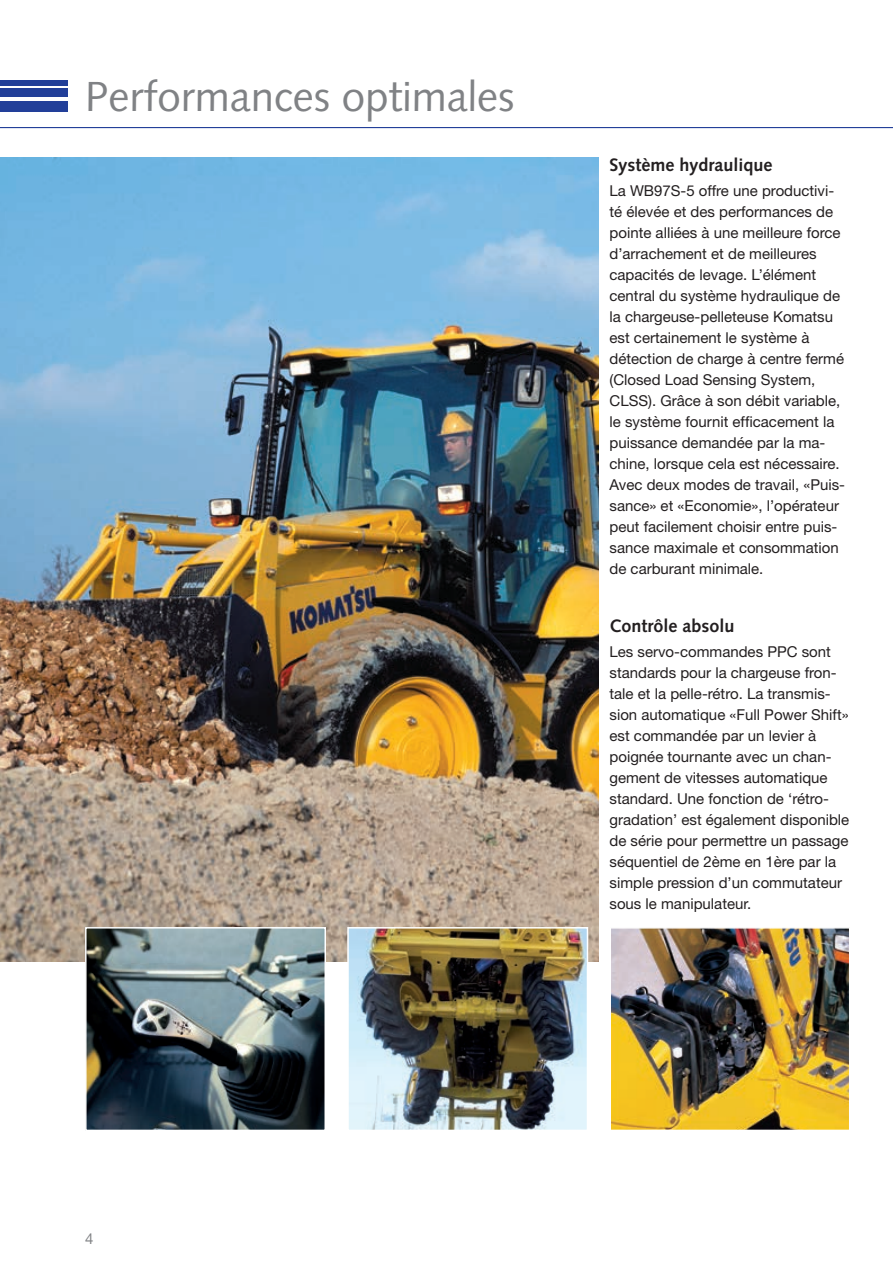
<style>
.page{position:relative;width:893px;height:1263px;background:#fff}
.page>*{position:absolute;margin:0;border:0;box-sizing:border-box;transform-origin:0 0}
.t1{font:42px "Syntax LTCE";color:#808285}
.t2{font:700 18px "Syntax LTCE";color:#231f20}
.t3{font:15px/21px "Helvetica Neue LT Pro";color:#231f20}
.t4{font:15px "Helvetica Neue LT Pro";color:#808285}
</style>
<div class="page">
<hr style="left:0;top:127px;width:893px;height:1px;background:#223f99">
<div style="left:0;top:101px;width:68px;height:10px;background:#223f99"></div>
<div style="left:0;top:89px;width:68px;height:8px;background:#223f99"></div>
<div style="left:0;top:80px;width:68px;height:5px;background:#223f99"></div>
<img style="left:0;top:157px;width:599px;height:804px">
<img style="left:350px;top:930px;width:235px;height:198px">
<div style="left:347px;top:927px;width:241px;height:204px;border:2px solid #fff"></div>
<img style="left:612px;top:930px;width:235px;height:198px">
<div style="left:609px;top:927px;width:241px;height:204px;border:2px solid #fff"></div>
<img style="left:88px;top:930px;width:235px;height:198px">
<div style="left:85px;top:927px;width:241px;height:204px;border:2px solid #fff"></div>
<h1 class="t1" style="left:85px;top:72px;width:431px">Performances optimales</h1>
<p class="t2" style="left:609px;top:154px;width:165px">Système hydraulique</p>
<p class="t3" style="left:609px;top:180px;width:237px">La WB97S-‑5 offre une productivi&shy;té élevée et des performances de pointe alliées à une meilleure force d’arrachement et de meilleures capacités de levage. L’élément central du système hydraulique de la chargeuse-pelleteuse Komatsu est certainement le système à détection de charge à centre fermé (Closed Load Sensing System,<br>CLSS). Grâce à son débit variable, le système fournit efficacement la puissance demandée par la ma&shy;chine, lorsque cela est nécessaire.<br>Avec deux modes de travail, «Puis&shy;sance» et «Economie», l’opérateur peut facilement choisir entre puis&shy;sance maximale et consommation de carburant minimale.</p>
<p class="t2" style="left:609px;top:615px;width:127px">Contrôle absolu</p>
<p class="t3" style="left:609px;top:641px;width:241px">Les servo-commandes PPC sont standards pour la chargeuse fron&shy;tale et la pelle-rétro. La transmis&shy;sion automatique «Full Power Shift» est commandée par un levier à poignée tournante avec un chan&shy;gement de vitesses automatique standard. Une fonction de ‘rétro&shy;gradation’ est également disponible de série pour permettre un passage séquentiel de 2ème en 1ère par la simple pression d’un commutateur sous le manipulateur.</p>
<p class="t4" style="left:85px;top:1229px;width:10px">4</p>
</div>
